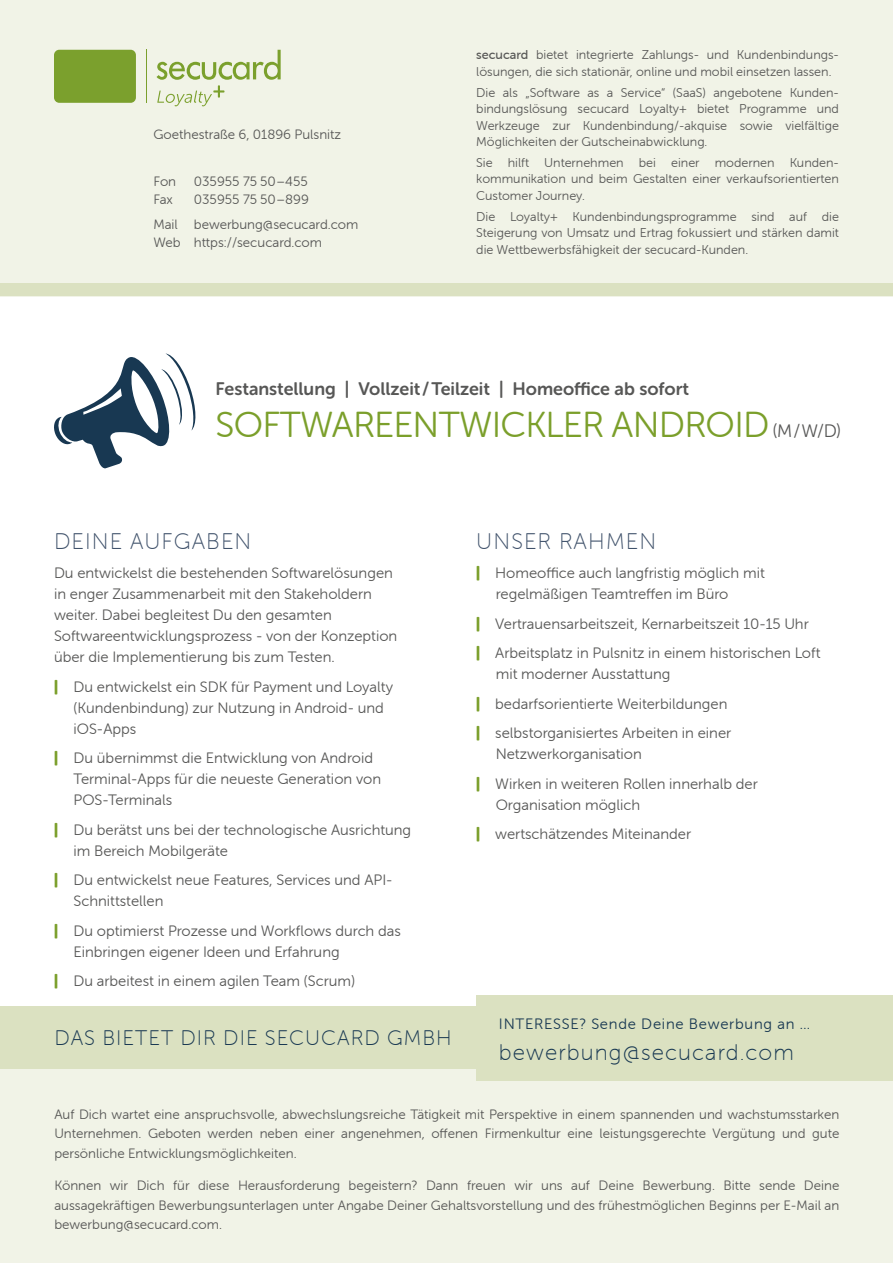
<style>
.page{position:relative;width:893px;height:1263px;background:#fff}
.page>*{position:absolute;margin:0;border:0;box-sizing:border-box;transform-origin:0 0}
.t1{font:36px "Museo Sans Rounded 300";letter-spacing:-.02em;color:#7b9f2b}
.t2{font:22.5px "Museo Sans Rounded 100";letter-spacing:.05em;color:#40526b}
.t3{font:22.5px "Museo Sans Rounded 100";letter-spacing:.05em;color:#183852}
.t4{font:21px "Museo Sans Rounded 100";letter-spacing:.05em;color:#183852}
.t5{font:18px "Museo Sans Rounded 700";color:#575756}
.t6{font:15px/21px "Museo Sans Rounded 300";color:#575756}
.t7{font:15px "Museo Sans Rounded 300";letter-spacing:.05em;color:#183852}
.t8{font:13.5px/19.5px "Museo Sans Rounded 300";color:#575756;text-align:justify}
.t9{font:12.75px/16.5px "Museo Sans Rounded 300";color:#575756}
.s1{font-family:"Museo Sans Rounded 500"}
.s2{font-size:18px;color:#575756}
.s3{font-family:"Museo Sans Rounded";color:#7b9f2b}
</style>
<div class="page">
<div style="left:0;top:1006px;width:893px;height:257px;background:#f1f3e7"></div>
<div style="left:0;top:1006px;width:893px;height:63px;background:#dbe1c1"></div>
<div style="left:0;top:0;width:893px;height:296px;background:#f1f3e7"></div>
<div style="left:54px;top:50px;width:82px;height:53px;background:#7ba02d;border-radius:5px"></div>
<hr style="left:146px;top:50px;width:1px;height:53px;background:#7ba02d">
<svg style="left:157px;top:50px;width:124px;height:56px"></svg>
<div style="left:0;top:283px;width:893px;height:13px;background:#dbe1c1"></div>
<div style="left:476px;top:995px;width:417px;height:85px;background:#dbe1c1"></div>
<svg style="left:54px;top:354px;width:142px;height:115px"></svg>
<p class="t8" style="left:153px;top:125px;width:189px">Goethestraße 6, 01896 Pulsnitz</p>
<p class="t8" style="left:153px;top:172px;width:24px">Fon</p>
<p class="t8" style="left:194px;top:172px;width:116px">035955 75 50 – 455</p>
<p class="t8" style="left:153px;top:190px;width:21px">Fax</p>
<p class="t8" style="left:153px;top:188px;width:207px;line-height:24.5px;text-indent:40px">035955 75 50 – 899<br>Mail bewerbung@secucard.com</p>
<p class="t8" style="left:153px;top:232px;width:170px">Web https://secucard.com</p>
<p class="t9" style="left:476px;top:47px;width:362px"><span class="s1">secucard</span> bietet integrierte Zahlungs- und Kundenbindungs&shy;lösungen, die sich stationär, online und mobil einsetzen lassen.</p>
<p class="t9" style="left:476px;top:84px;width:364px">Die als „Software as a Service“ (SaaS) angebotene Kunden&shy;bindungslösung secucard Loyalty+ bietet Programme und Werkzeuge zur Kundenbindung/-akquise sowie vielfältige Möglichkeiten der Gutscheinabwicklung.</p>
<p class="t9" style="left:476px;top:154px;width:364px">Sie hilft Unternehmen bei einer modernen Kunden&shy;kommunikation und beim Gestalten einer verkaufsorientierten<br>Customer Journey.</p>
<p class="t9" style="left:476px;top:208px;width:364px;text-align:justify">Die Loyalty+ Kundenbindungsprogramme sind auf die Steigerung von Umsatz und Ertrag fokussiert und stärken damit die Wettbewerbsfähigkeit der secucard-Kunden.</p>
<p class="t5" style="left:216px;top:378px;width:475px">Festanstellung | Vollzeit/Teilzeit | Homeoffice ab sofort</p>
<h1 class="t1" style="left:216px;top:405px;width:627px">SOFTWAREENTWICKLER ANDROID <span class="s2">(M/W/D)</span></h1>
<h2 class="t2" style="left:54px;top:529px;width:199px">DEINE AUFGABEN</h2>
<p class="t6" style="left:54px;top:563px;width:345px">Du entwickelst die bestehenden Softwarelösungen in enger Zusammenarbeit mit den Stakeholdern weiter. Dabei begleitest Du den gesamten Softwareentwicklungsprozess - von der Konzeption über die Implementierung bis zum Testen.</p>
<p class="t6" style="left:74px;top:676px;width:321px;text-indent:-20px"><span class="s3">|</span> Du entwickelst ein SDK für Payment und Loyalty (Kundenbindung) zur Nutzung in Android- und iOS-Apps</p>
<p class="t6" style="left:74px;top:748px;width:309px;text-indent:-20px"><span class="s3">|</span> Du übernimmst die Entwicklung von Android<br>Terminal-Apps für die neueste Generation von<br>POS-Terminals</p>
<p class="t6" style="left:74px;top:819px;width:339px;text-indent:-20px"><span class="s3">|</span> Du berätst uns bei der technologische Ausrichtung im Bereich Mobilgeräte</p>
<p class="t6" style="left:74px;top:870px;width:321px;text-indent:-20px"><span class="s3">|</span> Du entwickelst neue Features, Services und API-<br>Schnittstellen</p>
<p class="t6" style="left:74px;top:920px;width:329px;text-indent:-20px"><span class="s3">|</span> Du optimierst Prozesse und Workflows durch das<br>Einbringen eigener Ideen und Erfahrung</p>
<p class="t6" style="left:54px;top:971px;width:303px"><span class="s3">|</span> Du arbeitest in einem agilen Team (Scrum)</p>
<h3 class="t4" style="left:54px;top:1026px;width:399px">DAS BIETET DIR DIE SECUCARD GMBH</h3>
<h2 class="t2" style="left:476px;top:529px;width:181px">UNSER RAHMEN</h2>
<p class="t6" style="left:496px;top:563px;width:271px;text-indent:-20px"><span class="s3">|</span> Homeoffice auch langfristig möglich mit regelmäßigen Teamtreffen im Büro</p>
<p class="t6" style="left:476px;top:609px;width:346px;line-height:29.5px"><span class="s3">|</span> Vertrauensarbeitszeit, Kernarbeitszeit 10-15 Uhr<br><span class="s3">|</span> Arbeitsplatz in Pulsnitz in einem historischen Loft</p>
<p class="t6" style="left:476px;top:659px;width:256px;line-height:29.5px;text-indent:20px">mit moderner Ausstattung<br><span class="s3">|</span> bedarfsorientierte Weiterbildungen <span class="s3">|</span> selbstorganisiertes Arbeiten in einer</p>
<p class="t6" style="left:476px;top:739px;width:283px;line-height:29.5px;text-indent:20px">Netzwerkorganisation<br><span class="s3">|</span> Wirken in weiteren Rollen innerhalb der</p>
<p class="t6" style="left:476px;top:790px;width:216px;line-height:29.5px;text-indent:20px">Organisation möglich<br><span class="s3">|</span> wertschätzendes Miteinander</p>
<p class="t7" style="left:499px;top:1015px;width:313px">INTERESSE? Sende Deine Bewerbung an …</p>
<h2 class="t3" style="left:499px;top:1041px;width:296px">bewerbung@secucard.com</h2>
<p class="t8" style="left:54px;top:1105px;width:786px">Auf Dich wartet eine anspruchsvolle, abwechslungsreiche Tätigkeit mit Perspektive in einem spannenden und wachstumsstarken Unternehmen. Geboten werden neben einer angenehmen, offenen Firmenkultur eine leistungsgerechte Vergütung und gute persönliche Entwicklungsmöglichkeiten.</p>
<p class="t8" style="left:54px;top:1176px;width:786px">Können wir Dich für diese Herausforderung begeistern? Dann freuen wir uns auf Deine Bewerbung. Bitte sende Deine aussagekräftigen Bewerbungsunterlagen unter Angabe Deiner Gehaltsvorstellung und des frühestmöglichen Beginns per E-Mail an bewerbung@secucard.com.</p>
</div>
